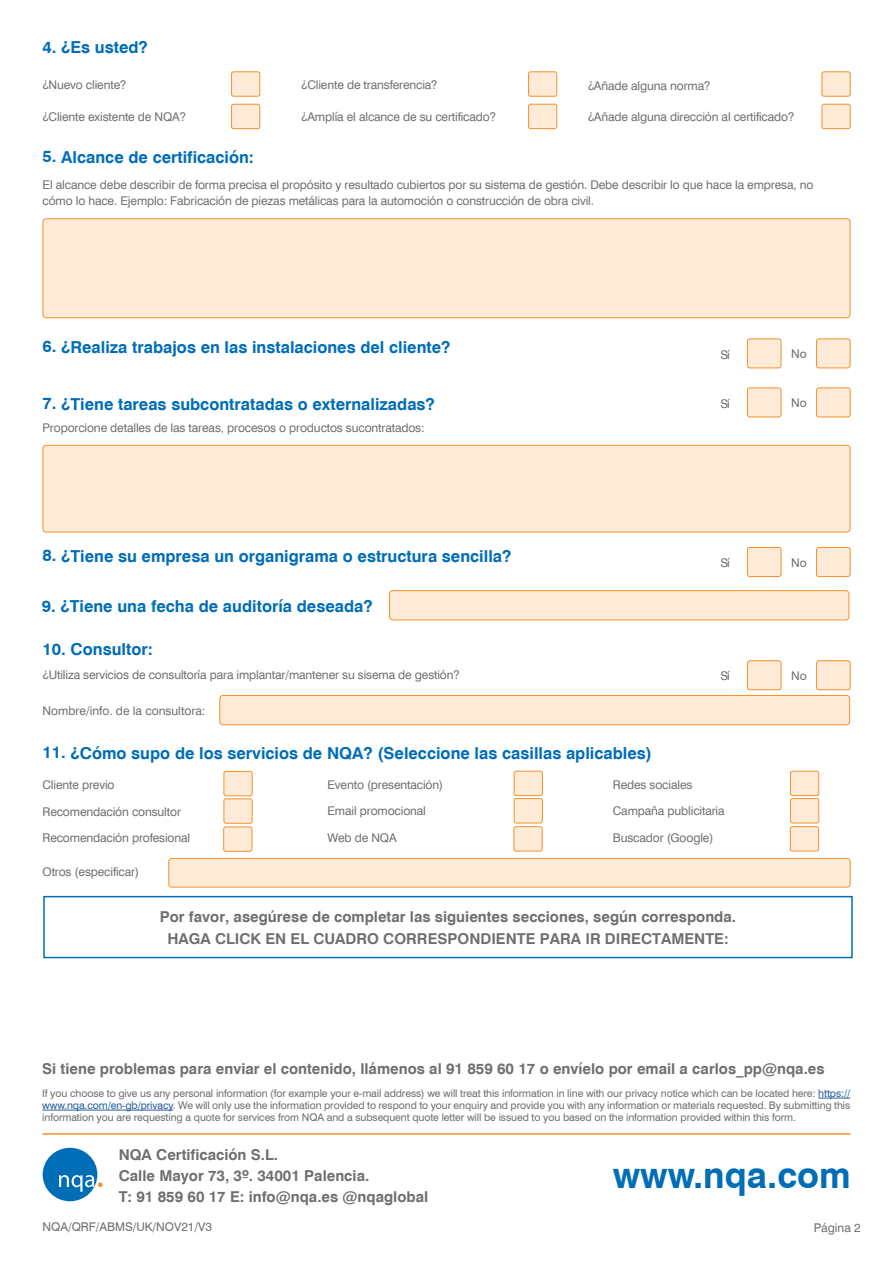
<style>
.page{position:relative;width:893px;height:1263px;background:#fff}
.page>*{position:absolute;margin:0;border:0;box-sizing:border-box;transform-origin:0 0}
.t1{font:700 36px "Swiss 721 BT";color:#006db7}
.t2{font:700 16.5px "Swiss 721 BT";color:#006db7}
.t3{font:700 15px/20.9px "Swiss 721 BT";color:#706f6f}
.t4{font:12px/16.5px "Swiss 721 BT";letter-spacing:-.01em;color:#706f6f}
.t5{font:10.5px/12px "Swiss 721 BT";letter-spacing:-.01em;color:#706f6f;text-align:justify}
.s1{color:#275b9b}
</style>
<div class="page">
<hr style="left:818px;top:1098px;width:32px;height:1px;background:#275b9b">
<hr style="left:42px;top:1110px;width:131px;height:1px;background:#275b9b">
<div style="left:43px;top:1148px;width:54px;height:53px;background:#006db7;border-radius:50%"></div>
<svg style="left:59px;top:1175px;width:44px;height:17px"></svg>
<hr style="left:43px;top:1133px;width:807px;height:2px;background:#f3912d">
<div style="left:43px;top:219px;width:807px;height:99px;background:#feebd7;border-radius:3px"></div>
<div style="left:43px;top:218px;width:807px;height:100px;border:1px solid #f3912d;border-radius:3px"></div>
<div style="left:747px;top:339px;width:34px;height:29px;background:#feebd7;border-radius:2px"></div>
<div style="left:747px;top:339px;width:34px;height:29px;border:1px solid #f3912d;border-radius:2px"></div>
<div style="left:816px;top:339px;width:34px;height:29px;background:#feebd7;border-radius:2px"></div>
<div style="left:816px;top:339px;width:34px;height:29px;border:1px solid #f3912d;border-radius:2px"></div>
<div style="left:43px;top:445px;width:807px;height:87px;background:#feebd7;border-radius:3px"></div>
<div style="left:43px;top:445px;width:807px;height:87px;border:1px solid #f3912d;border-radius:3px"></div>
<div style="left:232px;top:72px;width:28px;height:24px;background:#feebd7;border-radius:2px"></div>
<div style="left:231px;top:72px;width:29px;height:24px;border:1px solid #f3912d;border-radius:2px"></div>
<div style="left:232px;top:104px;width:28px;height:25px;background:#feebd7;border-radius:2px"></div>
<div style="left:231px;top:104px;width:29px;height:25px;border:1px solid #f3912d;border-radius:2px"></div>
<div style="left:220px;top:695px;width:630px;height:30px;background:#feebd7;border-radius:3px"></div>
<div style="left:219px;top:695px;width:631px;height:30px;border:1px solid #f3912d;border-radius:3px"></div>
<div style="left:747px;top:388px;width:34px;height:29px;background:#feebd7;border-radius:2px"></div>
<div style="left:747px;top:388px;width:34px;height:29px;border:1px solid #f3912d;border-radius:2px"></div>
<div style="left:816px;top:388px;width:34px;height:29px;background:#feebd7;border-radius:2px"></div>
<div style="left:816px;top:388px;width:34px;height:29px;border:1px solid #f3912d;border-radius:2px"></div>
<div style="left:529px;top:72px;width:28px;height:24px;background:#feebd7;border-radius:2px"></div>
<div style="left:528px;top:72px;width:29px;height:24px;border:1px solid #f3912d;border-radius:2px"></div>
<div style="left:529px;top:104px;width:28px;height:25px;background:#feebd7;border-radius:2px"></div>
<div style="left:528px;top:104px;width:29px;height:25px;border:1px solid #f3912d;border-radius:2px"></div>
<div style="left:822px;top:72px;width:28px;height:24px;background:#feebd7;border-radius:2px"></div>
<div style="left:822px;top:72px;width:28px;height:24px;border:1px solid #f3912d;border-radius:2px"></div>
<div style="left:822px;top:104px;width:28px;height:25px;background:#feebd7;border-radius:2px"></div>
<div style="left:822px;top:104px;width:28px;height:25px;border:1px solid #f3912d;border-radius:2px"></div>
<div style="left:747px;top:547px;width:34px;height:29px;background:#feebd7;border-radius:2px"></div>
<div style="left:747px;top:547px;width:34px;height:30px;border:1px solid #f3912d;border-radius:2px"></div>
<div style="left:816px;top:547px;width:34px;height:29px;background:#feebd7;border-radius:2px"></div>
<div style="left:816px;top:547px;width:34px;height:30px;border:1px solid #f3912d;border-radius:2px"></div>
<div style="left:747px;top:661px;width:34px;height:29px;background:#feebd7;border-radius:2px"></div>
<div style="left:747px;top:660px;width:34px;height:30px;border:1px solid #f3912d;border-radius:2px"></div>
<div style="left:816px;top:661px;width:34px;height:29px;background:#feebd7;border-radius:2px"></div>
<div style="left:816px;top:660px;width:34px;height:30px;border:1px solid #f3912d;border-radius:2px"></div>
<div style="left:169px;top:858px;width:681px;height:29px;background:#feebd7;border-radius:3px"></div>
<div style="left:168px;top:858px;width:682px;height:29px;border:1px solid #f3912d;border-radius:3px"></div>
<div style="left:224px;top:771px;width:28px;height:25px;background:#feebd7;border-radius:2px"></div>
<div style="left:224px;top:771px;width:28px;height:25px;border:1px solid #f3912d;border-radius:2px"></div>
<div style="left:224px;top:799px;width:28px;height:24px;background:#feebd7;border-radius:2px"></div>
<div style="left:224px;top:799px;width:28px;height:24px;border:1px solid #f3912d;border-radius:2px"></div>
<div style="left:224px;top:827px;width:28px;height:24px;background:#feebd7;border-radius:2px"></div>
<div style="left:223px;top:827px;width:29px;height:24px;border:1px solid #f3912d;border-radius:2px"></div>
<div style="left:514px;top:771px;width:28px;height:24px;background:#feebd7;border-radius:2px"></div>
<div style="left:514px;top:771px;width:29px;height:25px;border:1px solid #f3912d;border-radius:2px"></div>
<div style="left:514px;top:798px;width:28px;height:25px;background:#feebd7;border-radius:2px"></div>
<div style="left:514px;top:798px;width:29px;height:25px;border:1px solid #f3912d;border-radius:2px"></div>
<div style="left:514px;top:827px;width:28px;height:24px;background:#feebd7;border-radius:2px"></div>
<div style="left:514px;top:826px;width:28px;height:25px;border:1px solid #f3912d;border-radius:2px"></div>
<div style="left:790px;top:771px;width:29px;height:24px;background:#feebd7;border-radius:2px"></div>
<div style="left:790px;top:771px;width:29px;height:25px;border:1px solid #f3912d;border-radius:2px"></div>
<div style="left:790px;top:798px;width:29px;height:25px;background:#feebd7;border-radius:2px"></div>
<div style="left:790px;top:798px;width:29px;height:25px;border:1px solid #f3912d;border-radius:2px"></div>
<div style="left:790px;top:827px;width:29px;height:24px;background:#feebd7;border-radius:2px"></div>
<div style="left:790px;top:826px;width:29px;height:25px;border:1px solid #f3912d;border-radius:2px"></div>
<div style="left:43px;top:896px;width:810px;height:62px;border:2px solid #006db7"></div>
<div style="left:390px;top:591px;width:459px;height:29px;background:#feebd7;border-radius:3px"></div>
<div style="left:389px;top:590px;width:460px;height:30px;border:1px solid #f3912d;border-radius:3px"></div>
<h2 class="t2" style="left:43px;top:38px;width:107px">4. ¿Es usted?</h2>
<p class="t4" style="left:42px;top:77px;width:85px">¿Nuevo cliente?</p>
<p class="t4" style="left:42px;top:108px;width:145px">¿Cliente existente de NQA?</p>
<p class="t4" style="left:301px;top:77px;width:138px">¿Cliente de transferencia?</p>
<p class="t4" style="left:301px;top:108px;width:196px">¿Amplía el alcance de su certificado?</p>
<p class="t4" style="left:588px;top:77px;width:124px">¿Añade alguna norma?</p>
<p class="t4" style="left:588px;top:108px;width:208px">¿Añade alguna dirección al certificado?</p>
<h2 class="t2" style="left:43px;top:147px;width:213px">5. Alcance de certificación:</h2>
<p class="t4" style="left:43px;top:176px;width:772px">El alcance debe describir de forma precisa el propósito y resultado cubiertos por su sistema de gestión. Debe describir lo que hace la empresa, no cómo lo hace. Ejemplo: Fabricación de piezas metálicas para la automoción o construcción de obra civil.</p>
<h2 class="t2" style="left:43px;top:337px;width:409px">6. ¿Realiza trabajos en las instalaciones del cliente?</h2>
<h2 class="t2" style="left:43px;top:394px;width:394px">7. ¿Tiene tareas subcontratadas o externalizadas?</h2>
<p class="t4" style="left:43px;top:420px;width:384px">Proporcione detalles de las tareas, procesos o productos sucontratados:</p>
<h2 class="t2" style="left:43px;top:546px;width:470px">8. ¿Tiene su empresa un organigrama o estructura sencilla?</h2>
<h2 class="t2" style="left:42px;top:596px;width:332px">9. ¿Tiene una fecha de auditoría deseada?</h2>
<h2 class="t2" style="left:43px;top:639px;width:112px">10. Consultor:</h2>
<p class="t4" style="left:43px;top:666px;width:419px">¿Utiliza servicios de consultoría para implantar/mantener su sisema de gestión?</p>
<p class="t4" style="left:43px;top:703px;width:164px">Nombre/info. de la consultora:</p>
<p class="t4" style="left:720px;top:346px;width:11px">Sí</p>
<p class="t4" style="left:791px;top:345px;width:17px">No</p>
<p class="t4" style="left:720px;top:395px;width:11px">Sí</p>
<p class="t4" style="left:791px;top:395px;width:17px">No</p>
<p class="t4" style="left:720px;top:554px;width:11px">Sí</p>
<p class="t4" style="left:791px;top:554px;width:17px">No</p>
<p class="t4" style="left:720px;top:668px;width:11px">Sí</p>
<p class="t4" style="left:791px;top:667px;width:17px">No</p>
<h2 class="t2" style="left:43px;top:743px;width:611px">11. ¿Cómo supo de los servicios de NQA? (Seleccione las casillas aplicables)</h2>
<p class="t4" style="left:43px;top:776px;width:74px">Cliente previo</p>
<p class="t4" style="left:43px;top:803px;width:140px">Recomendación consultor</p>
<p class="t4" style="left:43px;top:829px;width:149px">Recomendación profesional</p>
<p class="t4" style="left:327px;top:776px;width:117px">Evento (presentación)</p>
<p class="t4" style="left:327px;top:802px;width:100px">Email promocional</p>
<p class="t4" style="left:327px;top:829px;width:71px">Web de NQA</p>
<p class="t4" style="left:613px;top:776px;width:81px">Redes sociales</p>
<p class="t4" style="left:613px;top:802px;width:113px">Campaña publicitaria</p>
<p class="t4" style="left:613px;top:829px;width:102px">Buscador (Google)</p>
<p class="t4" style="left:43px;top:864px;width:98px">Otros (especificar)</p>
<p class="t3" style="left:160px;top:905px;width:578px;line-height:22.2px;text-align:center">Por favor, asegúrese de completar las siguientes secciones, según corresponda.<br>HAGA CLICK EN EL CUADRO CORRESPONDIENTE PARA IR DIRECTAMENTE:</p>
<p class="t3" style="left:42px;top:1058px;width:784px">Si tiene problemas para enviar el contenido, llámenos al 91 859 60 17 o envíelo por email a carlos_pp@nqa.es</p>
<p class="t5" style="left:42px;top:1087px;width:809px">If you choose to give us any personal information (for example your e-mail address) we will treat this information in line with our privacy notice which can be located here: <span class="s1">https:// www.nqa.com/en-gb/privacy</span>. We will only use the information provided to respond to your enquiry and provide you with any information or materials requested. By submitting this information you are requesting a quote for services from NQA and a subsequent quote letter will be issued to you based on the information provided within this form.</p>
<p class="t3" style="left:119px;top:1144px;width:311px">NQA Certificación S.L.<br>Calle Mayor 73, 3º. 34001 Palencia.<br>T: 91 859 60 17 E: info@nqa.es @nqaglobal</p>
<h1 class="t1" style="left:613px;top:1153px;width:239px">www.nqa.com</h1>
<p class="t4" style="left:43px;top:1218px;width:171px">NQA/QRF/ABMS/UK/NOV21/V3</p>
<p class="t4" style="left:814px;top:1219px;width:49px">Página 2</p>
</div>
